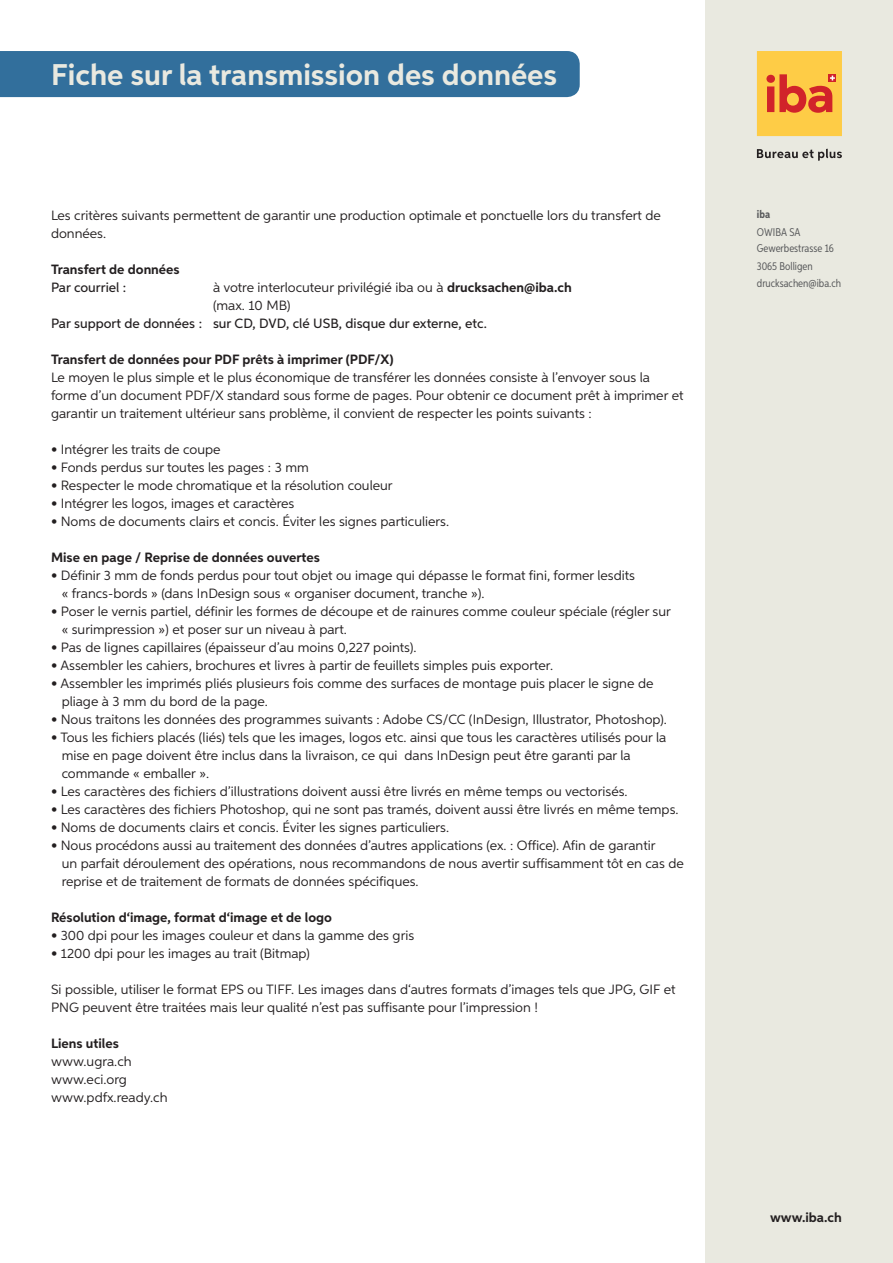
<style>
.page{position:relative;width:893px;height:1263px;background:#fff}
.page>*{position:absolute;margin:0;border:0;box-sizing:border-box;transform-origin:0 0}
.t1{font:700 30px "Aspira";color:#e9e9e0}
.t2{font:13.5px/18px "Aspira";color:#231f20}
.t3{font:700 13.5px "Aspira";color:#231f20}
.t4{font:500 13.5px "Aspira";color:#231f20}
.t5{font:11.25px/18px "Aspira X Nar";color:#57585a}
.t6{font:700 11.25px "Aspira X Nar";color:#57585a}
.s1{font-weight:700}
</style>
<div class="page">
<div style="left:706px;top:0;width:187px;height:1263px;background:#e9e9e0"></div>
<svg style="left:757px;top:51px;width:85px;height:85px;background:#f5ac41"></svg>
<svg style="left:757px;top:149px;width:85px;height:12px"></svg>
<div style="left:0;top:51px;width:580px;height:46px;background:#326f9c"></div>
<h1 class="t1" style="left:51px;top:56px;width:508px">Fiche sur la transmission des données</h1>
<p class="t2" style="left:51px;top:206px;width:611px">Les critères suivants permettent de garantir une production optimale et ponctuelle lors du transfert de données.</p>
<p class="t3" style="left:51px;top:261px;width:130px">Transfert de données</p>
<p class="t4" style="left:51px;top:279px;width:77px">Par courriel :</p>
<p class="t2" style="left:213px;top:278px;width:360px">à votre interlocuteur privilégié iba ou à <span class="s1">drucksachen@iba.ch </span>(max. 10 MB)</p>
<p class="t4" style="left:51px;top:315px;width:437px">Par support de données : sur CD, DVD, clé USB, disque dur externe, etc.</p>
<p class="t3" style="left:51px;top:351px;width:344px">Transfert de données pour PDF prêts à imprimer (PDF/X)</p>
<p class="t2" style="left:51px;top:368px;width:634px">Le moyen le plus simple et le plus économique de transférer les données consiste à l’envoyer sous la forme d’un document PDF/X standard sous forme de pages. Pour obtenir ce document prêt à imprimer et garantir un traitement ultérieur sans problème, il convient de respecter les points suivants :</p>
<p class="t2" style="left:51px;top:440px;width:171px">• Intégrer les traits de coupe</p>
<p class="t2" style="left:51px;top:458px;width:259px">• Fonds perdus sur toutes les pages : 3 mm</p>
<p class="t2" style="left:51px;top:476px;width:343px">• Respecter le mode chromatique et la résolution couleur</p>
<p class="t2" style="left:51px;top:494px;width:245px">• Intégrer les logos, images et caractères</p>
<p class="t2" style="left:51px;top:512px;width:400px">• Noms de documents clairs et concis. Éviter les signes particuliers.</p>
<p class="t3" style="left:51px;top:549px;width:270px">Mise en page / Reprise de données ouvertes</p>
<p class="t2" style="left:62px;top:566px;width:575px;text-indent:-11px">• Définir 3 mm de fonds perdus pour tout objet ou image qui dépasse le format fini, former lesdits « francs-bords » (dans InDesign sous « organiser document, tranche »).</p>
<p class="t2" style="left:62px;top:602px;width:611px;text-indent:-11px">• Poser le vernis partiel, définir les formes de découpe et de rainures comme couleur spéciale (régler sur « surimpression ») et poser sur un niveau à part.</p>
<p class="t2" style="left:51px;top:638px;width:367px">• Pas de lignes capillaires (épaisseur d’au moins 0,227 points).</p>
<p class="t2" style="left:51px;top:656px;width:504px">• Assembler les cahiers, brochures et livres à partir de feuillets simples puis exporter.</p>
<p class="t2" style="left:62px;top:674px;width:593px;text-indent:-11px">• Assembler les imprimés pliés plusieurs fois comme des surfaces de montage puis placer le signe de pliage à 3 mm du bord de la page.</p>
<p class="t2" style="left:51px;top:710px;width:617px">• Nous traitons les données des programmes suivants : Adobe CS/CC (InDesign, Illustrator, Photoshop).</p>
<p class="t2" style="left:62px;top:728px;width:606px;text-indent:-11px">• Tous les fichiers placés (liés) tels que les images, logos etc. ainsi que tous les caractères utilisés pour la mise en page doivent être inclus dans la livraison, ce qui dans InDesign peut être garanti par la commande « emballer ».</p>
<p class="t2" style="left:51px;top:782px;width:578px">• Les caractères des fichiers d’illustrations doivent aussi être livrés en même temps ou vectorisés.</p>
<p class="t2" style="left:51px;top:800px;width:629px">• Les caractères des fichiers Photoshop, qui ne sont pas tramés, doivent aussi être livrés en même temps.</p>
<p class="t2" style="left:51px;top:818px;width:400px">• Noms de documents clairs et concis. Éviter les signes particuliers.</p>
<p class="t2" style="left:62px;top:836px;width:624px;text-indent:-11px">• Nous procédons aussi au traitement des données d’autres applications (ex. : Office). Afin de garantir<br>un parfait déroulement des opérations, nous recommandons de nous avertir suffisamment tôt en cas de reprise et de traitement de formats de données spécifiques.</p>
<p class="t3" style="left:51px;top:909px;width:282px">Résolution d‘image, format d‘image et de logo</p>
<p class="t2" style="left:51px;top:926px;width:365px">• 300 dpi pour les images couleur et dans la gamme des gris</p>
<p class="t2" style="left:51px;top:944px;width:260px">• 1200 dpi pour les images au trait (Bitmap)</p>
<p class="t2" style="left:51px;top:980px;width:626px">Si possible, utiliser le format EPS ou TIFF. Les images dans d‘autres formats d’images tels que JPG, GIF et<br>PNG peuvent être traitées mais leur qualité n’est pas suffisante pour l’impression !</p>
<p class="t3" style="left:51px;top:1035px;width:69px">Liens utiles</p>
<p class="t2" style="left:51px;top:1052px;width:118px">www.ugra.ch www.eci.org www.pdfx.ready.ch</p>
<p class="t6" style="left:757px;top:207px;width:15px">iba</p>
<p class="t5" style="left:757px;top:239px;width:79px">Gewerbestrasse 16<br>3065 Bolligen</p>
<p class="t5" style="left:757px;top:274px;width:86px">drucksachen@iba.ch</p>
<p class="t5" style="left:757px;top:223px;width:45px">OWIBA SA</p>
<p class="t3" style="left:770px;top:1209px;width:73px">www.iba.ch</p>
</div>
